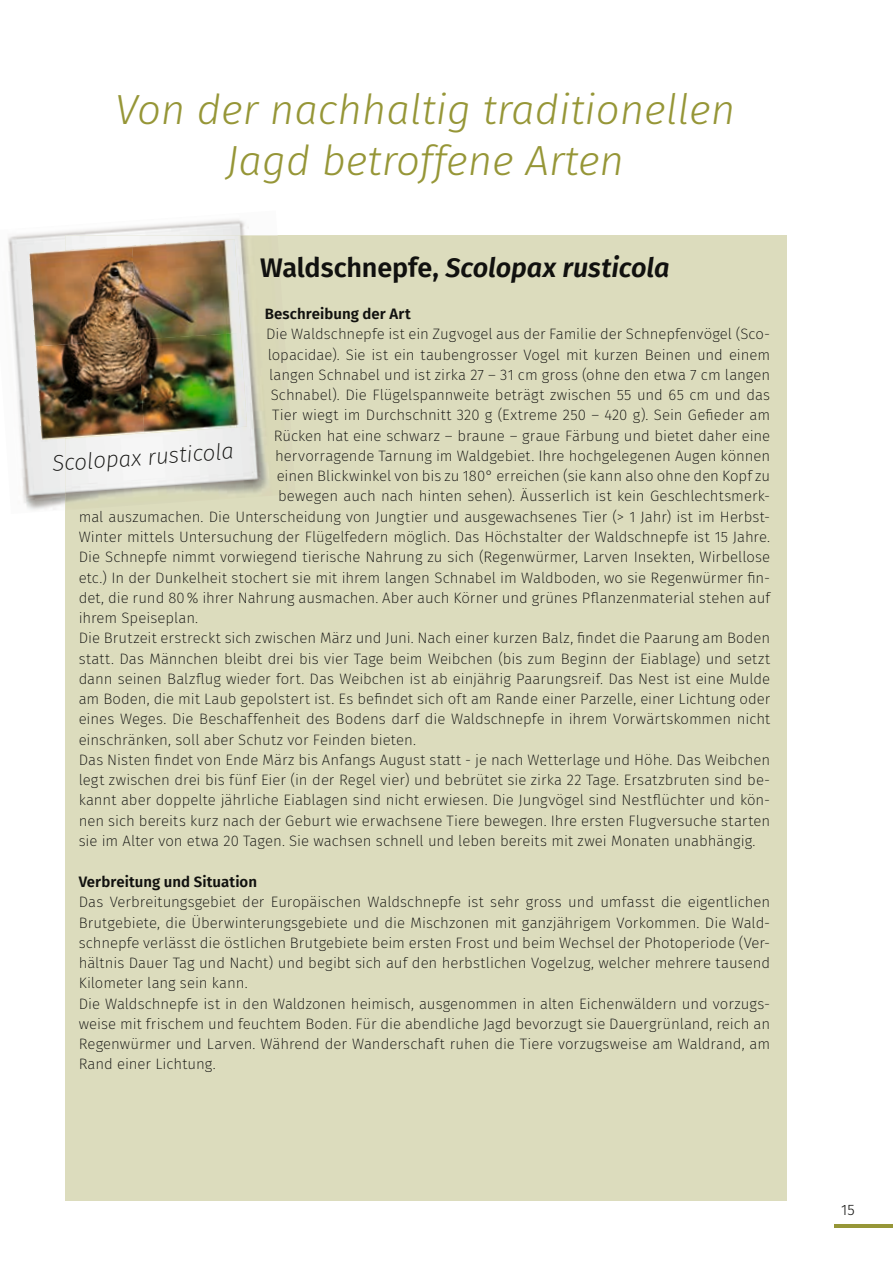
<style>
.page{position:relative;width:893px;height:1263px;background:#fff}
.page>*{position:absolute;margin:0;border:0;box-sizing:border-box;transform-origin:0 0}
.t1{font:italic 300 42px/50.4px "Fira Sans";color:#969637;text-align:center}
.t2{font:italic 600 27px "Fira Sans";letter-spacing:-.005em;color:#11110f}
.t3{font:italic 200 22.5px "Fira Sans";color:#11110f}
.t4{font:200 15px/20.2px "Fira Sans";color:#11110f}
.t5{font:600 15px "Fira Sans";letter-spacing:.005em;color:#11110f}
.t6{font:300 15px "Fira Sans";color:#11110f}
.s1{font-style:normal}
</style>
<div class="page">
<hr style="left:834px;top:1225px;width:59px;height:3px;background:#969637">
<div style="left:65px;top:236px;width:722px;height:965px;background:#dcdcbd"></div>
<img style="left:8px;top:219px;width:269px;height:291px">
<img style="left:65px;top:236px;width:212px;height:274px">
<img style="left:29px;top:246px;width:103px;height:100px">
<img style="left:132px;top:239px;width:109px;height:100px">
<img style="left:35px;top:339px;width:109px;height:101px">
<img style="left:138px;top:333px;width:109px;height:100px">
<h1 class="t1" style="left:115px;top:84px;width:621px">Von der nachhaltig traditionellen<br>Jagd betroffene Arten</h1>
<h2 class="t2" style="left:260px;top:246px;width:411px"><span class="s1">Waldschnepfe,</span> Scolopax rusticola</h2>
<p class="t5" style="left:265px;top:302px;width:148px">Beschreibung der Art</p>
<p class="t4" style="left:266px;top:324px;width:506px">Die Waldschnepfe ist ein Zugvogel aus der Familie der Schnepfenvögel (Sco-</p>
<p class="t4" style="left:268px;top:344px;width:504px">lopacidae). Sie ist ein taubengrosser Vogel mit kurzen Beinen und einem</p>
<p class="t4" style="left:269px;top:365px;width:503px">langen Schnabel und ist zirka 27 – 31 cm gross (ohne den etwa 7 cm langen</p>
<p class="t4" style="left:271px;top:385px;width:501px">Schnabel). Die Flügelspannweite beträgt zwischen 55 und 65 cm und das</p>
<p class="t4" style="left:272px;top:405px;width:500px">Tier wiegt im Durchschnitt 320 g (Extreme 250 – 420 g). Sein Gefieder am</p>
<p class="t4" style="left:274px;top:425px;width:498px">Rücken hat eine schwarz – braune – graue Färbung und bietet daher eine</p>
<p class="t4" style="left:275px;top:446px;width:497px">hervorragende Tarnung im Waldgebiet. Ihre hochgelegenen Augen können</p>
<p class="t4" style="left:277px;top:466px;width:495px">einen Blickwinkel von bis zu 180° erreichen (sie kann also ohne den Kopf zu</p>
<p class="t4" style="left:278px;top:486px;width:493px">bewegen auch nach hinten sehen). Äusserlich ist kein Geschlechtsmerk-</p>
<p class="t4" style="left:79px;top:506px;width:693px">mal auszumachen. Die Unterscheidung von Jungtier und ausgewachsenes Tier (&gt; 1 Jahr) ist im Herbst-</p>
<p class="t4" style="left:79px;top:527px;width:693px">Winter mittels Untersuchung der Flügelfedern möglich. Das Höchstalter der Waldschnepfe ist 15 Jahre.</p>
<p class="t4" style="left:79px;top:547px;width:693px">Die Schnepfe nimmt vorwiegend tierische Nahrung zu sich (Regenwürmer, Larven Insekten, Wirbellose</p>
<p class="t4" style="left:79px;top:567px;width:693px">etc.) In der Dunkelheit stochert sie mit ihrem langen Schnabel im Waldboden, wo sie Regenwürmer fin-</p>
<p class="t4" style="left:79px;top:587px;width:693px">det, die rund 80 % ihrer Nahrung ausmachen. Aber auch Körner und grünes Pflanzenmaterial stehen auf</p>
<p class="t4" style="left:79px;top:608px;width:121px">ihrem Speiseplan.</p>
<p class="t4" style="left:79px;top:628px;width:693px">Die Brutzeit erstreckt sich zwischen März und Juni. Nach einer kurzen Balz, findet die Paarung am Boden</p>
<p class="t4" style="left:79px;top:648px;width:693px">statt. Das Männchen bleibt drei bis vier Tage beim Weibchen (bis zum Beginn der Eiablage) und setzt</p>
<p class="t4" style="left:79px;top:668px;width:693px">dann seinen Balzflug wieder fort. Das Weibchen ist ab einjährig Paarungsreif. Das Nest ist eine Mulde</p>
<p class="t4" style="left:79px;top:689px;width:693px">am Boden, die mit Laub gepolstert ist. Es befindet sich oft am Rande einer Parzelle, einer Lichtung oder</p>
<p class="t4" style="left:79px;top:709px;width:693px">eines Weges. Die Beschaffenheit des Bodens darf die Waldschnepfe in ihrem Vorwärtskommen nicht</p>
<p class="t4" style="left:79px;top:729px;width:339px">einschränken, soll aber Schutz vor Feinden bieten.</p>
<p class="t4" style="left:79px;top:749px;width:693px">Das Nisten findet von Ende März bis Anfangs August statt - je nach Wetterlage und Höhe. Das Weibchen</p>
<p class="t4" style="left:79px;top:770px;width:693px">legt zwischen drei bis fünf Eier (in der Regel vier) und bebrütet sie zirka 22 Tage. Ersatzbruten sind be-</p>
<p class="t4" style="left:79px;top:790px;width:693px">kannt aber doppelte jährliche Eiablagen sind nicht erwiesen. Die Jungvögel sind Nestflüchter und kön-</p>
<p class="t4" style="left:79px;top:810px;width:693px">nen sich bereits kurz nach der Geburt wie erwachsene Tiere bewegen. Ihre ersten Flugversuche starten</p>
<p class="t4" style="left:79px;top:830px;width:678px">sie im Alter von etwa 20 Tagen. Sie wachsen schnell und leben bereits mit zwei Monaten unabhängig.</p>
<p class="t5" style="left:79px;top:869px;width:180px">Verbreitung und Situation</p>
<p class="t4" style="left:79px;top:892px;width:693px">Das Verbreitungsgebiet der Europäischen Waldschnepfe ist sehr gross und umfasst die eigentlichen Brutgebiete, die Überwinterungsgebiete und die Mischzonen mit ganzjährigem Vorkommen. Die Wald&shy;schnepfe verlässt die östlichen Brutgebiete beim ersten Frost und beim Wechsel der Photoperiode (Ver&shy;hältnis Dauer Tag und Nacht) und begibt sich auf den herbstlichen Vogelzug, welcher mehrere tausend Kilometer lang sein kann.<br>Die Waldschnepfe ist in den Waldzonen heimisch, ausgenommen in alten Eichenwäldern und vorzugs&shy;weise mit frischem und feuchtem Boden. Für die abendliche Jagd bevorzugt sie Dauergrünland, reich an Regenwürmer und Larven. Während der Wanderschaft ruhen die Tiere vorzugsweise am Waldrand, am Rand einer Lichtung.</p>
<h3 class="t3" style="left:51px;top:448px;width:183px;rotate:-4deg">Scolopax rusticola</h3>
<p class="t6" style="left:841px;top:1199px;width:15px">15</p>
</div>
